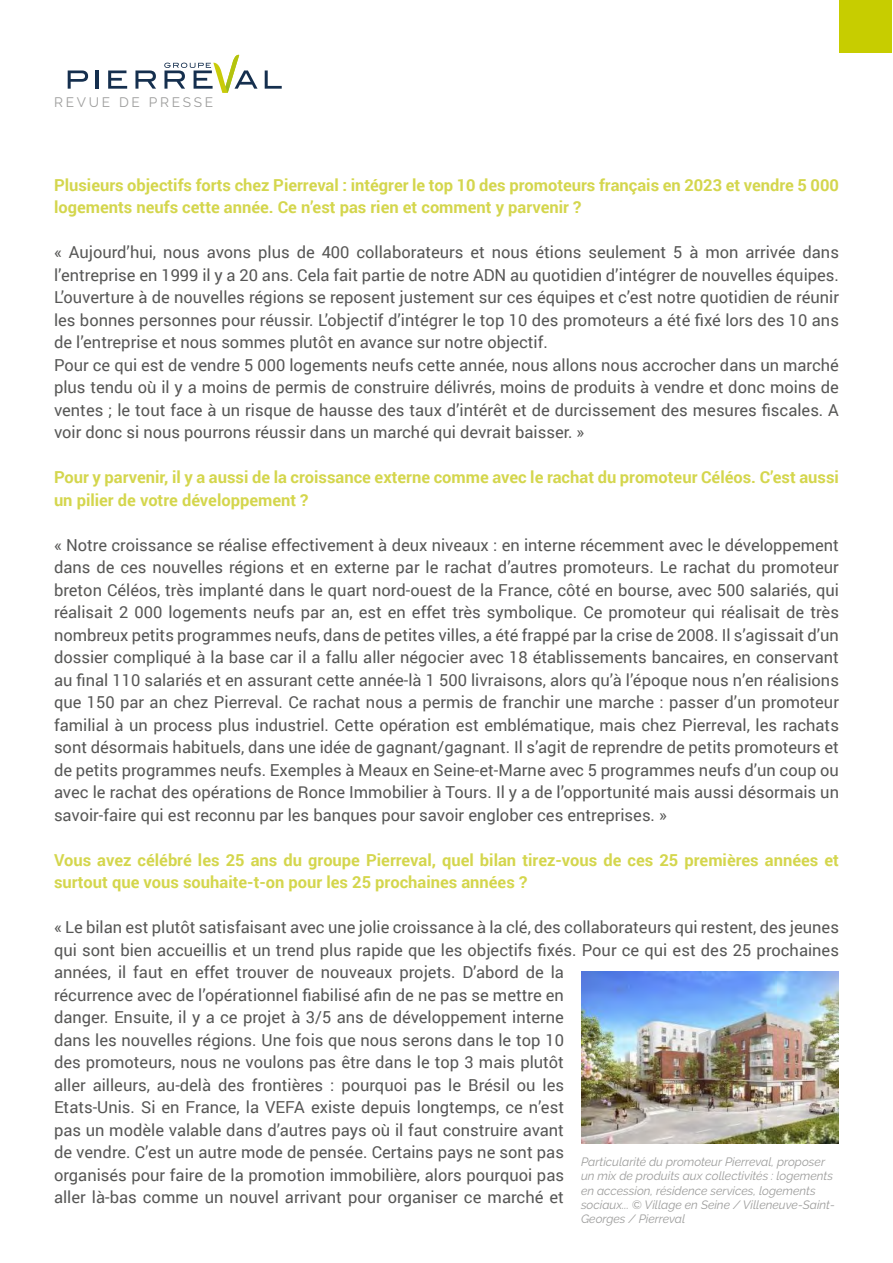
<style>
.page{position:relative;width:893px;height:1263px;background:#fff}
.page>*{position:absolute;margin:0;border:0;box-sizing:border-box;transform-origin:0 0}
.t1{font:16.5px/22.5px "Roboto";color:#575756}
.t2{font:700 16.5px/22.5px "Roboto";color:#d4d64d}
.t3{font:13.65px "Raleway";letter-spacing:.2em;color:#9d9d9c}
.t4{font:italic 12px/14.4px "Raleway";color:#9d9d9c}
</style>
<div class="page">
<svg style="left:68px;top:70px;width:20px;height:19px"></svg>
<hr style="left:95px;top:70px;width:3px;height:19px;background:#152f4e">
<svg style="left:108px;top:70px;width:19px;height:19px"></svg>
<svg style="left:135px;top:70px;width:21px;height:19px"></svg>
<svg style="left:265px;top:70px;width:17px;height:19px"></svg>
<svg style="left:164px;top:54px;width:94px;height:39px"></svg>
<div style="left:839px;top:1px;width:52px;height:52px;background:#c7cd00"></div>
<img style="left:581px;top:972px;width:258px;height:172px">
<p class="t3" style="left:54px;top:95px;width:161px">REVUE DE PRESSE</p>
<p class="t2" style="left:54px;top:173px;width:786px">Plusieurs objectifs forts chez Pierreval : intégrer le top 10 des promoteurs français en 2023 et vendre 5 000 logements neufs cette année. Ce n’est pas rien et comment y parvenir ?</p>
<p class="t1" style="left:54px;top:240px;width:786px">« Aujourd’hui, nous avons plus de 400 collaborateurs et nous étions seulement 5 à mon arrivée dans l’entreprise en 1999 il y a 20 ans. Cela fait partie de notre ADN au quotidien d’intégrer de nouvelles équipes.<br>L’ouverture à de nouvelles régions se reposent justement sur ces équipes et c’est notre quotidien de réunir les bonnes personnes pour réussir. L’objectif d’intégrer le top 10 des promoteurs a été fixé lors des 10 ans de l’entreprise et nous sommes plutôt en avance sur notre objectif.<br>Pour ce qui est de vendre 5 000 logements neufs cette année, nous allons nous accrocher dans un marché plus tendu où il y a moins de permis de construire délivrés, moins de produits à vendre et donc moins de ventes ; le tout face à un risque de hausse des taux d’intérêt et de durcissement des mesures fiscales. A voir donc si nous pourrons réussir dans un marché qui devrait baisser. »</p>
<p class="t2" style="left:54px;top:465px;width:786px">Pour y parvenir, il y a aussi de la croissance externe comme avec le rachat du promoteur Céléos. C’est aussi un pilier de votre développement ?</p>
<p class="t1" style="left:54px;top:533px;width:786px;text-align:justify">« Notre croissance se réalise effectivement à deux niveaux : en interne récemment avec le développement dans de ces nouvelles régions et en externe par le rachat d’autres promoteurs. Le rachat du promoteur breton Céléos, très implanté dans le quart nord-ouest de la France, côté en bourse, avec 500 salariés, qui réalisait 2 000 logements neufs par an, est en effet très symbolique. Ce promoteur qui réalisait de très nombreux petits programmes neufs, dans de petites villes, a été frappé par la crise de 2008. Il s’agissait d’un dossier compliqué à la base car il a fallu aller négocier avec 18 établissements bancaires, en conservant au final 110 salariés et en assurant cette année-là 1 500 livraisons, alors qu’à l’époque nous n’en réalisions que 150 par an chez Pierreval. Ce rachat nous a permis de franchir une marche : passer d’un promoteur familial à un process plus industriel. Cette opération est emblématique, mais chez Pierreval, les rachats sont désormais habituels, dans une idée de gagnant/gagnant. Il s’agit de reprendre de petits promoteurs et de petits programmes neufs. Exemples à Meaux en Seine-et-Marne avec 5 programmes neufs d’un coup ou avec le rachat des opérations de Ronce Immobilier à Tours. Il y a de l’opportunité mais aussi désormais un savoir-faire qui est reconnu par les banques pour savoir englober ces entreprises. »</p>
<p class="t2" style="left:54px;top:848px;width:786px">Vous avez célébré les 25 ans du groupe Pierreval, quel bilan tirez-vous de ces 25 premières années et surtout que vous souhaite-t-on pour les 25 prochaines années ?</p>
<p class="t1" style="left:54px;top:915px;width:786px">« Le bilan est plutôt satisfaisant avec une jolie croissance à la clé, des collaborateurs qui restent, des jeunes qui sont bien accueillis et un trend plus rapide que les objectifs fixés. Pour ce qui est des 25 prochaines années, il faut en effet trouver de nouveaux projets. D’abord de la<br>récurrence avec de l’opérationnel fiabilisé afin de ne pas se mettre en<br>danger. Ensuite, il y a ce projet à 3/5 ans de développement interne<br>dans les nouvelles régions. Une fois que nous serons dans le top 10<br>des promoteurs, nous ne voulons pas être dans le top 3 mais plutôt<br>aller ailleurs, au-delà des frontières : pourquoi pas le Brésil ou les<br>Etats-Unis. Si en France, la VEFA existe depuis longtemps, ce n’est<br>pas un modèle valable dans d’autres pays où il faut construire avant<br>de vendre. C’est un autre mode de pensée. Certains pays ne sont pas<br>organisés pour faire de la promotion immobilière, alors pourquoi pas<br>aller là-bas comme un nouvel arrivant pour organiser ce marché et</p>
<p class="t4" style="left:581px;top:1154px;width:255px">Particularité du promoteur Pierreval, proposer un mix de produits aux collectivités : logements en accession, résidence services, logements sociaux... © Village en Seine / Villeneuve-Saint-Georges / Pierreval</p>
</div>
